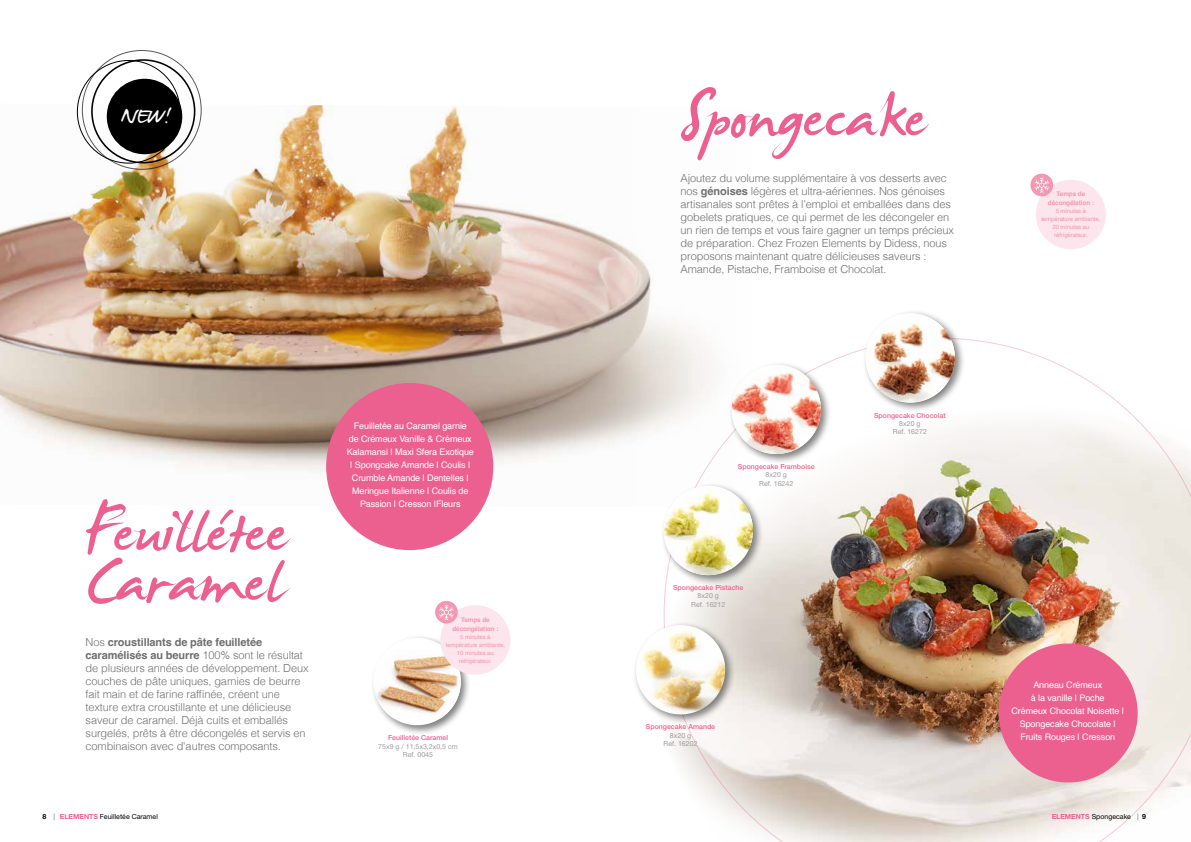
<style>
.page{position:relative;width:1191px;height:842px;background:#fff}
.page>*{position:absolute;margin:0;border:0;box-sizing:border-box;transform-origin:0 0}
.t1{font:104px "James Fajardo";color:#ec6090}
.t2{font:75px "James Fajardo";color:#ec6090}
.t3{font:29.5px "James Fajardo";color:#fff}
.t4{font:300 11px/13px "Helvetica";letter-spacing:-.01em;color:#706f6f}
.t5{font:9px/13px "Helvetica";letter-spacing:-.01em;color:#fff;text-align:center}
.t6{font:500 7px "Helvetica Neue LT Std";color:#ec6090}
.t7{font:7px/8.4px "Helvetica Neue LT Std";color:#9d9d9c;text-align:center}
.t8{font:7px "Helvetica Neue LT Std";color:#000}
.t9{font:700 7px "Helvetica Neue LT Std";color:#000}
.t10{font:700 6.4px/8.8px "Helvetica";letter-spacing:-.01em;color:#f298b3;text-align:center}
.t11{font:6px/8px "Helvetica";letter-spacing:-.01em;color:#f298b3;text-align:center}
.s1{font-weight:700}
.s2{font-weight:700;color:#ec6090}
</style>
<div class="page">
<img style="left:0;top:104px;width:695px;height:404px">
<img style="left:663px;top:338px;width:528px;height:504px">
<div style="left:660px;top:482px;width:103px;height:104px;background:#000;opacity:.5"></div>
<img style="left:663px;top:486px;width:90px;height:89px;border-radius:45px">
<div style="left:728px;top:361px;width:103px;height:103px;background:#000;opacity:.5"></div>
<img style="left:731px;top:365px;width:90px;height:89px;border-radius:45px">
<div style="left:862px;top:310px;width:103px;height:103px;background:#000;opacity:.5"></div>
<img style="left:865px;top:313px;width:90px;height:90px;border-radius:45px">
<div style="left:632px;top:621px;width:103px;height:104px;background:#000;opacity:.5"></div>
<img style="left:636px;top:625px;width:89px;height:89px;border-radius:45px">
<div style="left:1035px;top:180px;width:71px;height:69px;background:#fce5ec;border-radius:50%"></div>
<div style="left:1030px;top:174px;width:23px;height:22px;background:#f298b3;border-radius:50%"></div>
<svg style="left:1034px;top:178px;width:15px;height:15px"></svg>
<div style="left:326px;top:383px;width:167px;height:167px;background:#ec6090;border-radius:50%"></div>
<div style="left:370px;top:635px;width:101px;height:100px;background:#000;opacity:.5"></div>
<div style="left:373px;top:638px;width:88px;height:87px;background:#fff;border-radius:50%"></div>
<img style="left:373px;top:649px;width:88px;height:69px">
<div style="left:440px;top:605px;width:70px;height:70px;background:#fce5ec;border-radius:50%"></div>
<div style="left:435px;top:601px;width:23px;height:22px;background:#f298b3;border-radius:50%"></div>
<svg style="left:439px;top:605px;width:15px;height:15px"></svg>
<div style="left:91px;top:59px;width:104px;height:104px;border:2px solid #000;border-radius:50%"></div>
<div style="left:107px;top:79px;width:75px;height:75px;background:#000;border-radius:50%"></div>
<div style="left:998px;top:643px;width:139px;height:139px;background:#ec6090;border-radius:50%"></div>
<h3 class="t3" style="left:121px;top:102px;width:51px">NEW!</h3>
<h1 class="t1" style="left:86px;top:478px;width:204px">Feuilletee</h1>
<h1 class="t1" style="left:86px;top:528px;width:199px">Caramel</h1>
<h2 class="t2" style="left:216px;top:493px;width:8px">'</h2>
<p class="t4" style="left:86px;top:635px;width:224px">Nos <span class="s1">croustillants de pâte feuilletée caramélisés au beurre</span> 100% sont le résultat de plusieurs années de développement. Deux couches de pâte uniques, garnies de beurre fait main et de farine raffinée, créent une texture extra croustillante et une délicieuse saveur de caramel. Déjà cuits et emballés surgelés, prêts à être décongelés et servis en combinaison avec d'autres composants.</p>
<p class="t5" style="left:347px;top:419px;width:129px">Feuilletée au Caramel garnie<br>de Crémeux Vanille &amp; Crémeux<br>Kalamansi | Maxi Sfera Exotique | Spongcake Amande | Coulis |<br>Crumble Amande | Dentelles |<br>Meringue Italienne | Coulis de<br>Passion | Cresson |Fleurs</p>
<p class="t10" style="left:452px;top:616px;width:48px">Temps de décongélation :</p>
<p class="t11" style="left:446px;top:633px;width:61px">5 minutes à température ambiante,<br>10 minutes au réfrigérateur.</p>
<p class="t6" style="left:388px;top:733px;width:62px">Feuilletée Caramel</p>
<p class="t7" style="left:378px;top:742px;width:81px">75x9 g / 11,5x3,2x0,5 cm<br>Ref. 0045</p>
<h1 class="t1" style="left:680px;top:64px;width:248px">Spongecake</h1>
<p class="t4" style="left:680px;top:170px;width:275px">Ajoutez du volume supplémentaire à vos desserts avec nos <span class="s1">génoises</span> légères et ultra-aériennes. Nos génoises artisanales sont prêtes à l'emploi et emballées dans des gobelets pratiques, ce qui permet de les décongeler en un rien de temps et vous faire gagner un temps précieux de préparation. Chez Frozen Elements by Didess, nous proposons maintenant quatre délicieuses saveurs :<br>Amande, Pistache, Framboise et Chocolat.</p>
<p class="t6" style="left:738px;top:462px;width:78px">Spongecake Framboise</p>
<p class="t7" style="left:759px;top:471px;width:35px">8x20 g<br>Ref. 16242</p>
<p class="t6" style="left:673px;top:583px;width:72px">Spongecake Pistache</p>
<p class="t7" style="left:691px;top:592px;width:35px">8x20 g<br>Ref. 16212</p>
<p class="t6" style="left:646px;top:723px;width:71px">Spongecake Amande</p>
<p class="t7" style="left:663px;top:731px;width:35px">8x20 g<br>Ref. 16202</p>
<p class="t6" style="left:874px;top:411px;width:73px">Spongecake Chocolat</p>
<p class="t7" style="left:893px;top:419px;width:35px">8x20 g<br>Ref. 16272</p>
<p class="t10" style="left:1048px;top:190px;width:48px">Temps de décongélation :</p>
<p class="t11" style="left:1041px;top:207px;width:61px">5 minutes à température ambiante,<br>20 minutes au réfrigérateur.</p>
<p class="t5" style="left:1011px;top:678px;width:114px">Anneau Crémeux<br>à la vanille | Poche<br>Crémeux Chocolat Noisette |<br>Spongecake Chocolate |<br>Fruits Rouges | Cresson</p>
<p class="t9" style="left:42px;top:812px;width:5px">8</p>
<p class="t8" style="left:60px;top:812px;width:100px"><span class="s2">ELEMENTS</span> Feuilletée Caramel</p>
<p class="t8" style="left:1051px;top:812px;width:81px"><span class="s2">ELEMENTS</span> Spongecake</p>
<p class="t9" style="left:1142px;top:812px;width:5px">9</p>
</div>
